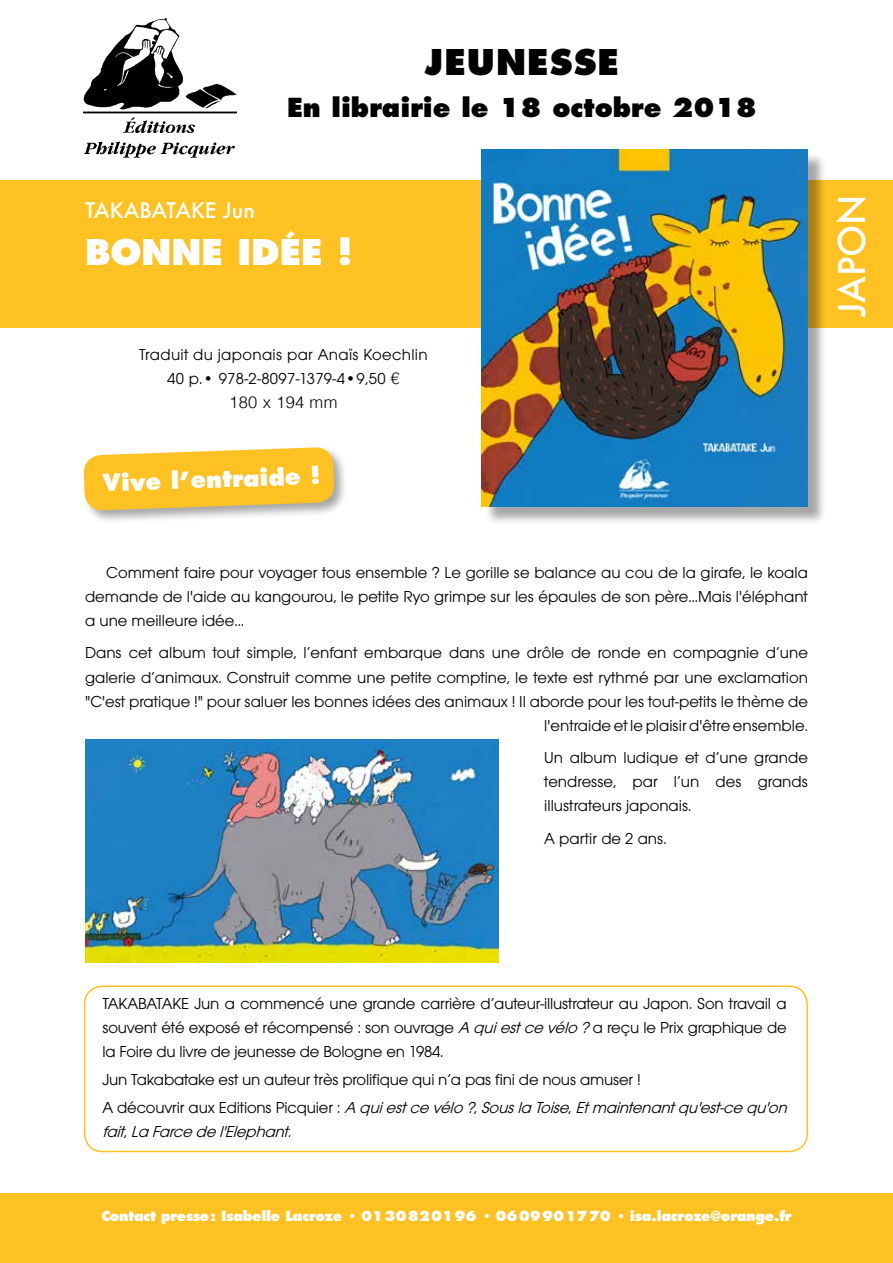
<style>
.page{position:relative;width:893px;height:1263px;background:#fff}
.page>*{position:absolute;margin:0;border:0;box-sizing:border-box;transform-origin:0 0}
.t1{font:500 36px "Futura";color:#fff}
.t2{font:800 34.5px "Futura";color:#fff}
.t3{font:800 34.5px "Futura";letter-spacing:.03em;color:#000}
.t4{font:800 25.5px "Futura";color:#000}
.t5{font:800 22.65px "Futura";color:#fff}
.t6{font:500 21px "Futura";color:#fff}
.t7{font:16.5px/24px "Avant Garde ITC";color:#000;text-align:justify}
.t8{font:16.5px/24px "Avant Garde ITC";letter-spacing:.02em;color:#000;text-align:center}
.t9{font:italic 16.5px "Avant Garde ITC";color:#000}
.t10{font:300 16.5px "Helvetica";letter-spacing:.02em;color:#000}
.t11{font:800 13.5px "Futura";letter-spacing:-.02em;color:#fff}
.s1{font-family:"Helvetica";font-weight:300}
.s2{font-style:italic}
.s3{font-style:normal}
.s4{font-weight:500}
</style>
<div class="page">
<div style="left:84px;top:985px;width:724px;height:167px;border:2px solid #ffc222;border-radius:18px"></div>
<div style="left:82px;top:445px;width:266px;height:79px;background:#000;opacity:.35"></div>
<svg style="left:83px;top:447px;width:252px;height:64px;background:#f9c640"></svg>
<div style="left:0;top:181px;width:893px;height:147px;background:#ffc222"></div>
<div style="left:0;top:1194px;width:893px;height:69px;background:#ffc222"></div>
<div style="left:484px;top:152px;width:342px;height:373px;background:#000;opacity:.35"></div>
<img style="left:482px;top:150px;width:326px;height:357px">
<img style="left:84px;top:19px;width:152px;height:138px">
<img style="left:85px;top:740px;width:413px;height:222px">
<h2 class="t3" style="left:425px;top:41px;width:196px">JEUNESSE</h2>
<h3 class="t4" style="left:287px;top:92px;width:472px">En librairie le 18 octobre 2018</h3>
<p class="t6" style="left:85px;top:196px;width:171px">TAKABATAKE Jun</p>
<h1 class="t1" style="left:827px;top:317px;width:124px;rotate:-90deg">JAPON</h1>
<p class="t8" style="left:139px;top:343px;width:290px">Traduit du japonais par Anaïs Koechlin<br>40 p.• 978-2-8097-1379-4•9,50 <span class="s1">€</span></p>
<p class="t10" style="left:229px;top:392px;width:110px">180 x 194 mm</p>
<h2 class="t2" style="left:85px;top:231px;width:269px">BONNE IDÉE !</h2>
<h3 class="t5" style="left:102px;top:469px;width:220px;rotate:-2deg">Vive l’entraide !</h3>
<p class="t7" style="left:85px;top:560px;width:724px;text-indent:21px">Comment faire pour voyager tous ensemble ? Le gorille se balance au cou de la girafe, le koala demande de l'aide au kangourou, le petite Ryo grimpe sur les épaules de son père...Mais l'éléphant a une meilleure idée...</p>
<p class="t7" style="left:85px;top:641px;width:724px;text-align:right">Dans cet album tout simple, l’enfant embarque dans une drôle de ronde en compagnie d’une galerie d’animaux. Construit comme une petite comptine, le texte est rythmé par une exclamation "C'est pratique !" pour saluer les bonnes idées des animaux ! Il aborde pour les tout-petits le thème de l'entraide et le plaisir d'être ensemble.</p>
<p class="t7" style="left:544px;top:746px;width:265px">Un album ludique et d’une grande tendresse, par l’un des grands illustrateurs japonais.</p>
<p class="t7" style="left:544px;top:826px;width:124px">A partir de 2 ans.</p>
<p class="t7" style="left:102px;top:991px;width:686px">TAKABATAKE Jun a commencé une grande carrière d’auteur-illustrateur au Japon. Son travail a souvent été exposé et récompensé : son ouvrage <span class="s2">A quiestcevélo?</span>a reçu le Prix graphique de la Foire du livre de jeunesse de Bologne en 1984.</p>
<p class="t7" style="left:102px;top:1065px;width:691px;line-height:28.2px">Jun Takabatake est un auteur très prolifique qui n’a pas fini de nous amuser !<br>A d é c o u v r i r a u x E d i t i o n s P i c q u i e r : <span class="s2">A quiestcevélo?</span>, <span class="s2">Sousla Toise</span>, <span class="s2">Etmaintenantqu'est-cequ'on</span></p>
<p class="t9" style="left:102px;top:1122px;width:195px">fait<span class="s3">,</span> La Farcedel'Elephant.</p>
<p class="t11" style="left:101px;top:1207px;width:692px">Contact presse: Isabelle Lacroze <span class="s4">•</span> 0130820196 <span class="s4">•</span> 0609901770 <span class="s4">•</span> isa.lacroze@orange.fr</p>
</div>
